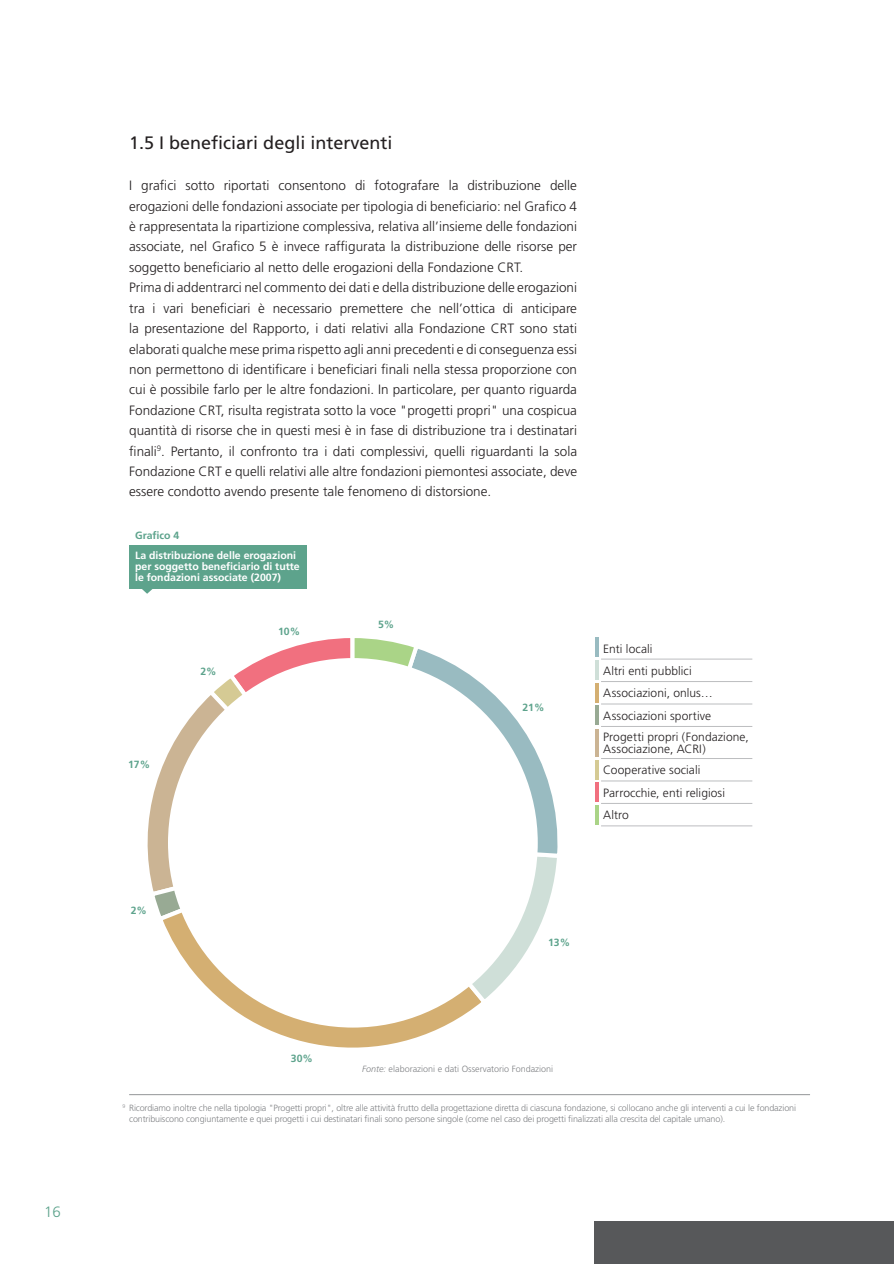
<style>
.page{position:relative;width:894px;height:1264px;background:#fff}
.page>*{position:absolute;margin:0;border:0;box-sizing:border-box;transform-origin:0 0}
.t1{font:18px "Frutiger";color:#231f20}
.t2{font:300 15px "Frutiger";color:#5da38c}
.t3{font:300 13.5px/20.4px "Frutiger";color:#231f20}
.t4{font:300 12px/22.5px "Frutiger";letter-spacing:.01em;color:#231f20}
.t5{font:700 10.5px/11.2px "Frutiger";color:#fff}
.t6{font:700 10.5px "Frutiger";color:#5da38c}
.t7{font:300 9px/10.8px "Frutiger";letter-spacing:-.015em;color:#808285}
.t8{font:300 5.25px "Frutiger";color:#808285}
.s1{font-style:italic}
</style>
<div class="page">
<div style="left:594px;top:1222px;width:299px;height:42px;background:#57585a"></div>
<div style="left:129px;top:545px;width:178px;height:43px;background:#5da38c"></div>
<svg style="left:141px;top:588px;width:12px;height:6px"></svg>
<hr style="left:595px;top:760px;width:3px;height:20px;background:#d5ca94">
<hr style="left:595px;top:783px;width:3px;height:19px;background:#f1707f">
<hr style="left:595px;top:805px;width:3px;height:19px;background:#aad487">
<hr style="left:595px;top:637px;width:3px;height:19px;background:#99bbc1">
<hr style="left:595px;top:661px;width:3px;height:19px;background:#cfdfd8">
<hr style="left:595px;top:706px;width:3px;height:19px;background:#98aa94">
<hr style="left:595px;top:683px;width:3px;height:19px;background:#d4af72">
<hr style="left:595px;top:729px;width:3px;height:27px;background:#cbb494">
<hr style="left:601px;top:659px;width:151px;height:1px;background:#bcbdc0">
<hr style="left:601px;top:681px;width:151px;height:1px;background:#bcbdc0">
<hr style="left:601px;top:704px;width:151px;height:1px;background:#bcbdc0">
<hr style="left:601px;top:726px;width:151px;height:1px;background:#bcbdc0">
<hr style="left:601px;top:758px;width:151px;height:1px;background:#bcbdc0">
<hr style="left:601px;top:780px;width:151px;height:1px;background:#bcbdc0">
<hr style="left:601px;top:803px;width:151px;height:1px;background:#bcbdc0">
<hr style="left:601px;top:825px;width:151px;height:1px;background:#bcbdc0">
<svg style="left:231px;top:1008px;width:243px;height:40px"></svg>
<svg style="left:147px;top:638px;width:411px;height:370px"></svg>
<div style="left:168px;top:658px;width:369px;height:369px;background:#fff;border-radius:50%"></div>
<hr style="left:129px;top:1094px;width:680px;height:1px;background:#939598">
<p class="t2" style="left:44px;top:1206px;width:18px">16</p>
<h1 class="t1" style="left:129px;top:136px;width:265px">1.5 I beneficiari degli interventi</h1>
<p class="t3" style="left:129px;top:176px;width:449px">I grafici sotto riportati consentono di fotografare la distribuzione delle erogazioni delle fondazioni associate per tipologia di beneficiario: nel Grafico 4 è rappresentata la ripartizione complessiva, relativa all’insieme delle fondazioni associate, nel Grafico 5 è invece raffigurata la distribuzione delle risorse per soggetto beneficiario al netto delle erogazioni della Fondazione CRT.<br>Prima di addentrarci nel commento dei dati e della distribuzione delle erogazioni tra i vari beneficiari è necessario premettere che nell’ottica di anticipare la presentazione del Rapporto, i dati relativi alla Fondazione CRT sono stati elaborati qualche mese prima rispetto agli anni precedenti e di conseguenza essi non permettono di identificare i beneficiari finali nella stessa proporzione con cui è possibile farlo per le altre fondazioni. In particolare, per quanto riguarda Fondazione CRT, risulta registrata sotto la voce "progetti propri" una cospicua quantità di risorse che in questi mesi è in fase di distribuzione tra i destinatari finali<sup>9</sup>. Pertanto, il confronto tra i dati complessivi, quelli riguardanti la sola Fondazione CRT e quelli relativi alle altre fondazioni piemontesi associate, deve essere condotto avendo presente tale fenomeno di distorsione.</p>
<p class="t6" style="left:135px;top:531px;width:46px">Grafico 4</p>
<p class="t5" style="left:135px;top:550px;width:166px">La distribuzione delle erogazioni per soggetto beneficiario di tutte le fondazioni associate (2007)</p>
<p class="t6" style="left:128px;top:760px;width:24px">17%</p>
<p class="t6" style="left:200px;top:667px;width:18px">2%</p>
<p class="t6" style="left:131px;top:906px;width:18px">2%</p>
<p class="t6" style="left:278px;top:627px;width:24px">10%</p>
<p class="t6" style="left:291px;top:1054px;width:24px">30%</p>
<p class="t6" style="left:378px;top:620px;width:18px">5%</p>
<p class="t6" style="left:522px;top:703px;width:24px">21%</p>
<p class="t4" style="left:603px;top:638px;width:111px">Enti locali<br>Altri enti pubblici<br>Associazioni, onlus…<br>Associazioni sportive</p>
<p class="t4" style="left:603px;top:732px;width:147px;line-height:12px">Progetti propri (Fondazione,<br>Associazione, ACRI)</p>
<p class="t4" style="left:603px;top:760px;width:123px">Cooperative sociali<br>Parrocchie, enti religiosi<br>Altro</p>
<p class="t6" style="left:548px;top:938px;width:24px">13%</p>
<p class="t7" style="left:362px;top:1064px;width:193px"><span class="s1">Fonte:</span> elaborazioni e dati Osservatorio Fondazioni</p>
<p class="t7" style="left:129px;top:1103px;width:668px">Ricordiamo inoltre che nella tipologia "Progetti propri", oltre alle attività frutto della progettazione diretta di ciascuna fondazione, si collocano anche gli interventi a cui le fondazioni contribuiscono congiuntamente e quei progetti i cui destinatari finali sono persone singole (come nel caso dei progetti finalizzati alla crescita del capitale umano).</p>
<p class="t8" style="left:122px;top:1104px;width:4px">9</p>
</div>
